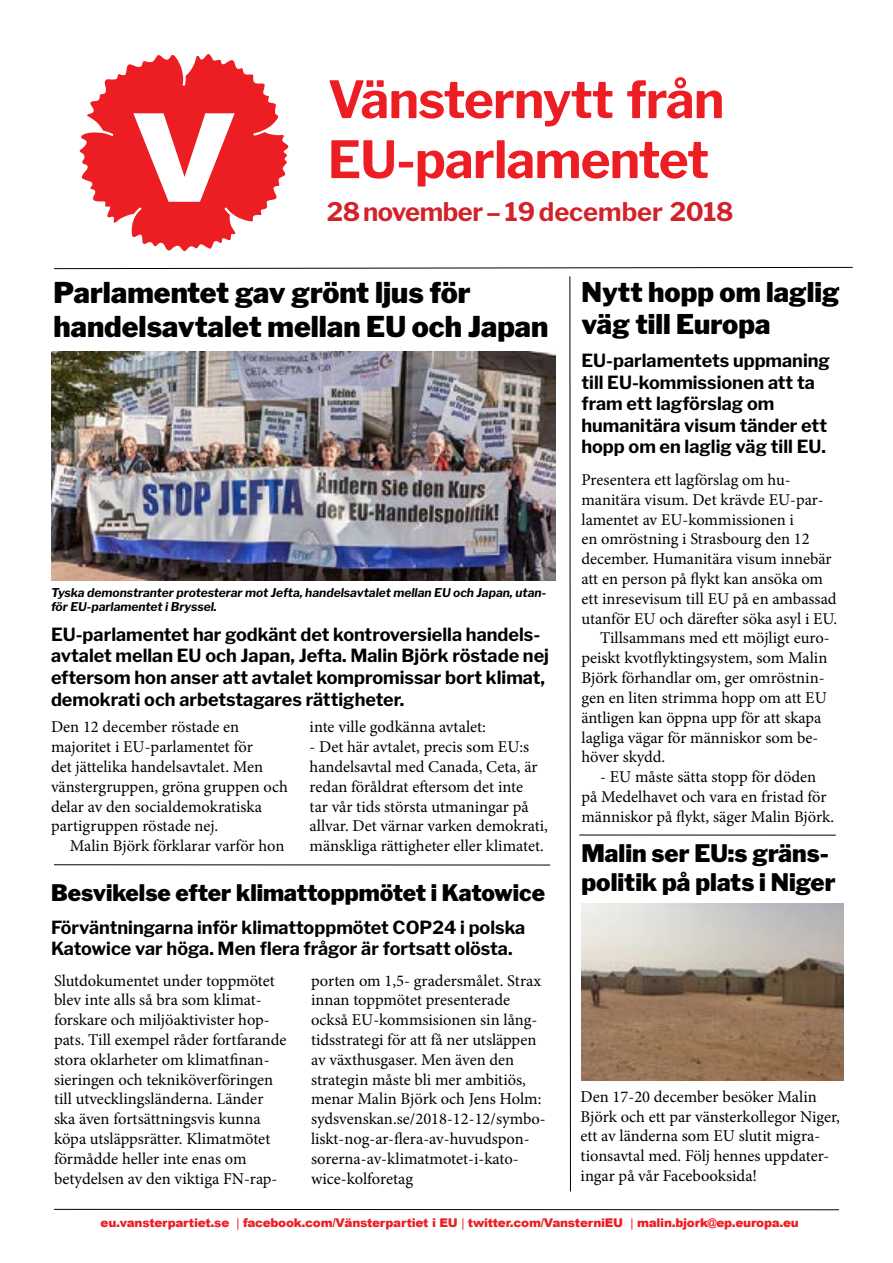
<style>
.page{position:relative;width:893px;height:1263px;background:#fff}
.page>*{position:absolute;margin:0;border:0;box-sizing:border-box;transform-origin:0 0}
.t1{font:700 51px/60px "Libre Franklin";letter-spacing:-.015em;color:#ed1d24}
.t2{font:900 28.5px/34.2px "Libre Franklin";color:#000}
.t3{font:900 27px/32.4px "Libre Franklin";color:#000}
.t4{font:700 25.5px "Libre Franklin";letter-spacing:-.015em;color:#d2232a}
.t5{font:900 24px/28.8px "Libre Franklin";color:#000}
.t6{font:900 22.65px "Libre Franklin";color:#000}
.t7{font:700 18px/21.6px "Libre Franklin";color:#000}
.t8{font:16.5px/19.8px "Minion Pro";color:#000}
.t9{font:900 12px "Arial";letter-spacing:-.02em;color:#ed1d24}
.t10{font:italic 700 12px/14.4px "Libre Franklin";color:#000}
.s1{font-weight:400}
</style>
<div class="page">
<svg style="left:80px;top:54px;width:208px;height:197px"></svg>
<svg style="left:54px;top:267px;width:799px;height:2px"></svg>
<svg style="left:569px;top:276px;width:2px;height:916px;background:#7f7f7f"></svg>
<hr style="left:54px;top:1209px;width:785px;height:1px;background:#000">
<hr style="left:579px;top:835px;width:257px;height:1px;background:#000">
<img style="left:51px;top:352px;width:505px;height:229px">
<img style="left:581px;top:903px;width:262px;height:177px">
<hr style="left:54px;top:864px;width:496px;height:1px;background:#000">
<h1 class="t1" style="left:328px;top:65px;width:398px">Vänsternytt från<br>EU-parlamentet</h1>
<h3 class="t4" style="left:327px;top:192px;width:408px">28 november – 19 december 2018</h3>
<h2 class="t2" style="left:53px;top:273px;width:497px">Parlamentet gav grönt ljus för handelsavtalet mellan EU och Japan</h2>
<p class="t10" style="left:51px;top:584px;width:497px">Tyska demonstranter protesterar mot Jefta, handelsavtalet mellan EU och Japan, utan&shy;för EU-parlamentet i Bryssel.</p>
<p class="t7" style="left:51px;top:622px;width:499px">EU-parlamentet har godkänt det kontroversiella handels&shy;avtalet mellan EU och Japan, Jefta. Malin Björk röstade nej eftersom hon anser att avtalet kompromissar bort klimat, demokrati och arbetstagares rättigheter.</p>
<p class="t8" style="left:51px;top:717px;width:238px">Den 12 december röstade en majoritet i EU-parlamentet för<br>det jättelika handelsavtalet. Men vänstergruppen, gröna gruppen och delar av den socialdemokratiska partigruppen röstade nej.</p>
<p class="t8" style="left:70px;top:836px;width:216px">Malin Björk förklarar varför hon</p>
<p class="t8" style="left:310px;top:717px;width:178px">inte ville godkänna avtalet:</p>
<p class="t8" style="left:310px;top:737px;width:240px">- Det här avtalet, precis som EU:s handelsavtal med Canada, Ceta, är redan föråldrat eftersom det inte<br>tar vår tids största utmaningar på allvar. Det värnar varken demokrati, mänskliga rättigheter eller klimatet.</p>
<h3 class="t6" style="left:51px;top:874px;width:496px">Besvikelse efter klimattoppmötet i Katowice</h3>
<p class="t7" style="left:51px;top:914px;width:476px">Förväntningarna inför klimattoppmötet COP24 i polska<br>Katowice var höga. Men flera frågor är fortsatt olösta.</p>
<p class="t8" style="left:54px;top:970px;width:234px">Slutdokumentet under toppmötet blev inte alls så bra som klimat&shy;forskare och miljöaktivister hop&shy;pats. Till exempel råder fortfarande stora oklarheter om klimatfinan&shy;sieringen och tekniköverföringen till utvecklingsländerna. Länder ska även fortsättningsvis kunna köpa utsläppsrätter. Klimatmötet förmådde heller inte enas om betydelsen av den viktiga FN-rap-</p>
<p class="t8" style="left:311px;top:970px;width:236px">porten om 1,5- gradersmålet. Strax innan toppmötet presenterade också EU-kommsisionen sin lång&shy;tidsstrategi för att få ner utsläppen av växthusgaser. Men även den strategin måste bli mer ambitiös, menar Malin Björk och Jens Holm: sydsvenskan.se/2018-12-12/symbo&shy;liskt-nog-ar-flera-av-huvudspon&shy;sorerna-av-klimatmotet-i-kato&shy;wice-kolforetag</p>
<h3 class="t3" style="left:581px;top:273px;width:260px">Nytt hopp om laglig väg till Europa</h3>
<p class="t7" style="left:581px;top:348px;width:250px">EU-parlamentets uppmaning till EU-kommissionen att ta fram ett lagförslag om humanitära visum tänder ett hopp om en laglig väg till EU.</p>
<p class="t8" style="left:581px;top:470px;width:211px">Presentera ett lagförslag om hu-</p>
<p class="t8" style="left:581px;top:490px;width:244px">manitära visum. Det krävde EU-par-</p>
<p class="t8" style="left:581px;top:510px;width:214px">lamentet av EU-kommissionen i</p>
<p class="t8" style="left:581px;top:529px;width:230px">en omröstning i Strasbourg den 12</p>
<p class="t8" style="left:581px;top:549px;width:252px">december. Humanitära visum innebär</p>
<p class="t8" style="left:581px;top:569px;width:243px">att en person på flykt kan ansöka om</p>
<p class="t8" style="left:581px;top:589px;width:257px">ett inresevisum till EU på en ambassad</p>
<p class="t8" style="left:581px;top:609px;width:257px">utanför EU och därefter söka asyl i EU.</p>
<p class="t8" style="left:600px;top:628px;width:231px">Tillsammans med ett möjligt euro-</p>
<p class="t8" style="left:581px;top:648px;width:247px">peiskt kvotflyktingsystem, som Malin</p>
<p class="t8" style="left:581px;top:668px;width:245px">Björk förhandlar om, ger omröstnin-</p>
<p class="t8" style="left:581px;top:688px;width:247px">gen en liten strimma hopp om att EU</p>
<p class="t8" style="left:581px;top:708px;width:241px">äntligen kan öppna upp för att skapa</p>
<p class="t8" style="left:581px;top:727px;width:239px">lagliga vägar för människor som be-</p>
<p class="t8" style="left:581px;top:747px;width:85px">höver skydd.</p>
<p class="t8" style="left:581px;top:767px;width:254px;text-align:center">- EU måste sätta stopp för döden<br>på Medelhavet och vara en fristad för människor på flykt, säger Malin Björk.</p>
<h3 class="t5" style="left:581px;top:836px;width:256px">Malin ser EU:s gräns&shy;politik på plats i Niger</h3>
<p class="t8" style="left:581px;top:1087px;width:261px">Den 17-20 december besöker Malin Björk och ett par vänsterkollegor Niger, ett av länderna som EU slutit migra&shy;tionsavtal med. Följ hennes uppdater&shy;ingar på vår Facebooksida!</p>
<p class="t9" style="left:101px;top:1213px;width:700px">eu.vansterpartiet.se <span class="s1">|</span> facebook.com/Vänsterpartiet i EU <span class="s1">|</span> twitter.com/VansterniEU <span class="s1">|</span> malin.bjork@ep.europa.eu</p>
</div>
